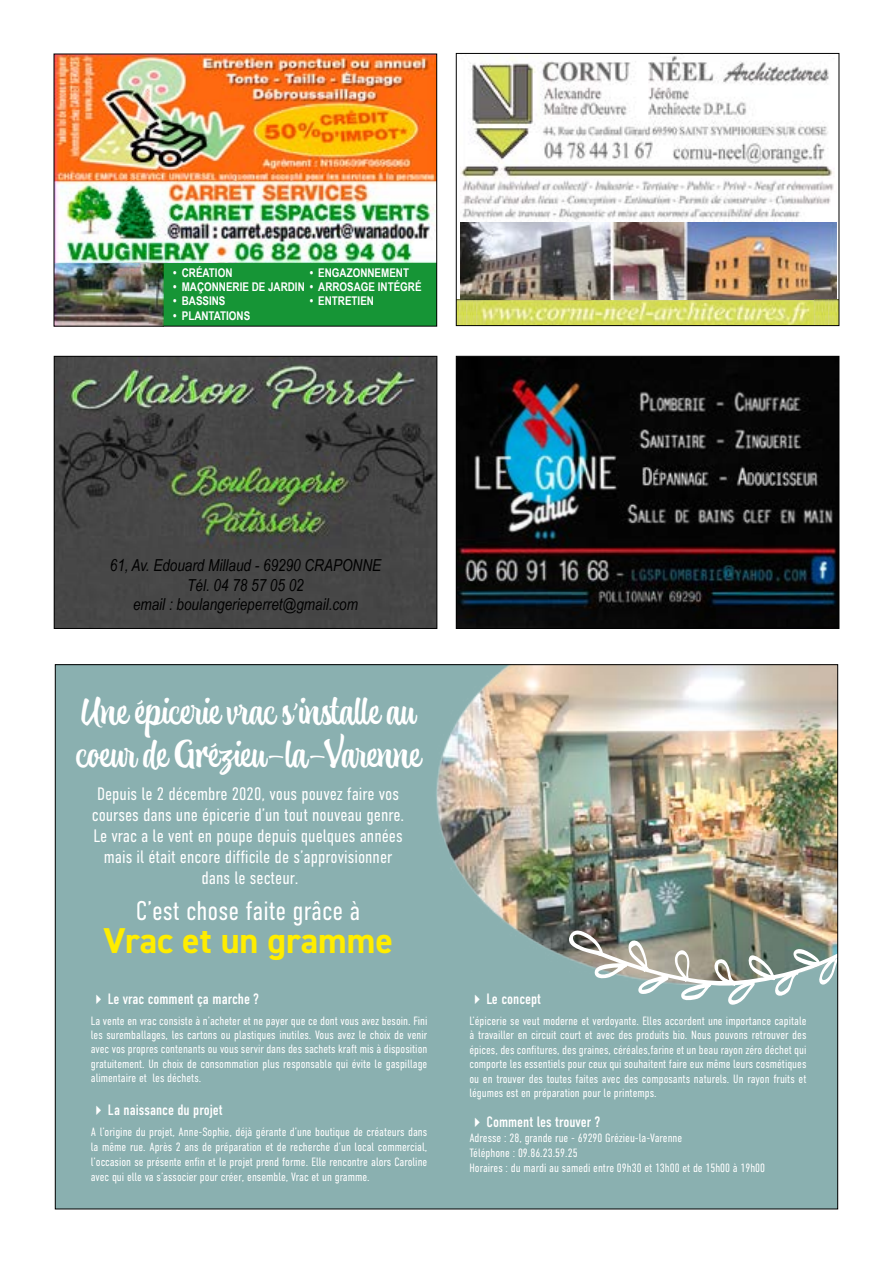
<style>
.page{position:relative;width:893px;height:1263px;background:#fff}
.page>*{position:absolute;margin:0;border:0;box-sizing:border-box;transform-origin:0 0}
.t1{font:36px/43.2px "Atocha";color:#fff}
.t2{font:700 36px "DIN2014";color:#ffed00}
.t3{font:300 27px "DIN Condensed";color:#fff}
.t4{font:300 18px/21px "DIN Condensed";color:#fff;text-align:center}
.t5{font:italic 16.5px/19.8px "Arial Narrow";color:#000;text-align:center}
.t6{font:15px "DIN Condensed";color:#fff}
.t7{font:300 12px/14.5px "DIN Condensed";color:#fff;text-align:justify}
.t8{font:700 12px "Arial Narrow";color:#fff}
</style>
<div class="page">
<div style="left:164px;top:262px;width:273px;height:64px;background:#169536"></div>
<img style="left:56px;top:262px;width:108px;height:62px">
<img style="left:56px;top:56px;width:379px;height:206px">
<img style="left:56px;top:358px;width:379px;height:269px">
<div style="left:54px;top:356px;width:383px;height:273px;border:1px solid #000"></div>
<img style="left:470px;top:299px;width:351px;height:25px">
<img style="left:458px;top:299px;width:12px;height:25px">
<img style="left:460px;top:56px;width:376px;height:243px">
<img style="left:821px;top:299px;width:16px;height:25px">
<div style="left:456px;top:53px;width:383px;height:273px;border:1px solid #000"></div>
<img style="left:458px;top:358px;width:379px;height:269px">
<div style="left:456px;top:356px;width:383px;height:273px;border:1px solid #000"></div>
<div style="left:55px;top:665px;width:783px;height:544px;background:#8ab0b0"></div>
<img style="left:436px;top:666px;width:400px;height:289px">
<img style="left:561px;top:911px;width:275px;height:94px">
<p class="t8" style="left:173px;top:263px;width:61px">• CRÉATION</p>
<p class="t8" style="left:173px;top:278px;width:250px">• MAÇONNERIE DE JARDIN • ARROSAGE INTÉGRÉ</p>
<p class="t8" style="left:173px;top:292px;width:54px">• BASSINS</p>
<p class="t8" style="left:173px;top:307px;width:79px">• PLANTATIONS</p>
<p class="t8" style="left:310px;top:263px;width:101px">• ENGAZONNEMENT</p>
<p class="t8" style="left:310px;top:292px;width:66px">• ENTRETIEN</p>
<h3 class="t5" style="left:110px;top:555px;width:273px">61, Av. Edouard Millaud - 69290 CRAPONNE<br>Tél. 04 78 57 05 02<br>email : boulangerieperret@gmail.com</h3>
<h1 class="t1" style="left:76px;top:691px;width:347px">Une épicerie vrac s’installe au coeur de Grézieu-la-Varenne</h1>
<h3 class="t4" style="left:92px;top:783px;width:314px">Depuis le 2 décembre 2020, vous pouvez faire vos courses dans une épicerie d’un tout nouveau genre.<br>Le vrac a le vent en poupe depuis quelques années mais il était encore difficile de s’approvisionner dans le secteur.</h3>
<h2 class="t3" style="left:136px;top:895px;width:226px">C’est chose faite grâce à</h2>
<h1 class="t2" style="left:103px;top:916px;width:291px">Vrac et un gramme</h1>
<p class="t6" style="left:108px;top:990px;width:152px">Le vrac comment ça marche ?</p>
<p class="t7" style="left:91px;top:1013px;width:338px">La vente en vrac consiste à n’acheter et ne payer que ce dont vous avez besoin. Fini les suremballages, les cartons ou plastiques inutiles. Vous avez le choix de venir avec vos propres contenants ou vous servir dans des sachets kraft mis à disposition gratuitement. Un choix de consommation plus responsable qui évite le gaspillage alimentaire et les déchets.</p>
<p class="t6" style="left:108px;top:1101px;width:116px">La naissance du projet</p>
<p class="t7" style="left:91px;top:1124px;width:338px">A l’origine du projet, Anne-Sophie, déjà gérante d’une boutique de créateurs dans la même rue. Après 2 ans de préparation et de recherche d’un local commercial, l’occasion se présente enfin et le projet prend forme. Elle rencontre alors Caroline avec qui elle va s’associer pour créer, ensemble, Vrac et un gramme.</p>
<p class="t6" style="left:486px;top:990px;width:56px">Le concept</p>
<p class="t7" style="left:469px;top:1013px;width:339px">L’épicerie se veut moderne et verdoyante. Elles accordent une importance capitale à travailler en circuit court et avec des produits bio. Nous pouvons retrouver des épices, des confitures, des graines, céréales,farine et un beau rayon zéro déchet qui comporte les essentiels pour ceux qui souhaitent faire eux même leurs cosmétiques ou en trouver des toutes faites avec des composants naturels. Un rayon fruits et légumes est en préparation pour le printemps.</p>
<p class="t6" style="left:486px;top:1113px;width:115px">Comment les trouver ?</p>
<p class="t7" style="left:469px;top:1130px;width:297px;line-height:15px;text-align:left">Adresse : 28, grande rue - 69290 Grézieu-la-Varenne<br>Téléphone : 09.86.23.59.25<br>Horaires : du mardi au samedi entre 09h30 et 13h00 et de 15h00 à 19h00</p>
</div>
